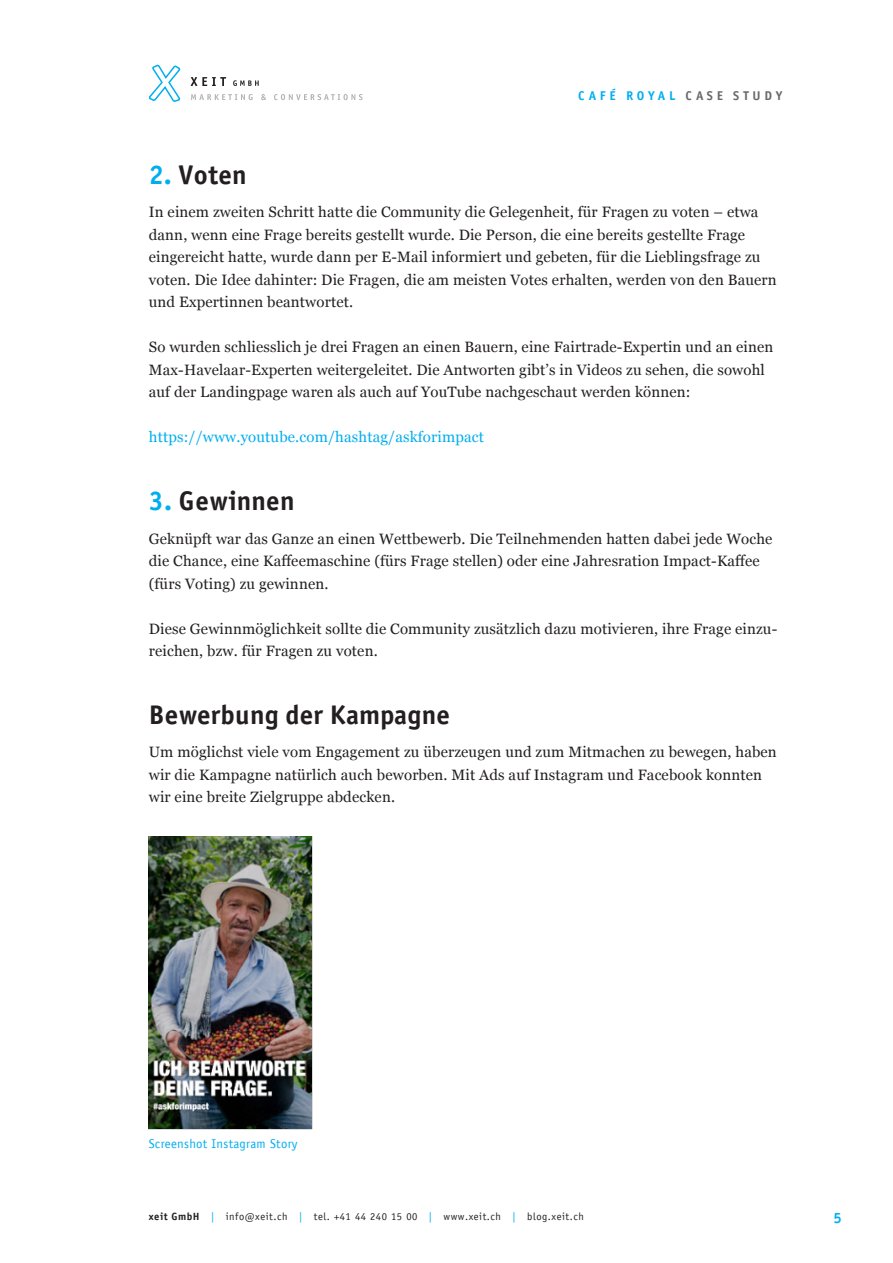
<style>
.page{position:relative;width:893px;height:1263px;background:#fff}
.page>*{position:absolute;margin:0;border:0;box-sizing:border-box;transform-origin:0 0}
.t1{font:27px "Officina Sans Bold ITC";letter-spacing:.01em;color:#231f20}
.t2{font:15px/22.5px "Georgia";letter-spacing:.01em;color:#231f20}
.t3{font:15px "Georgia";letter-spacing:.01em;color:#00aeef}
.t4{font:15px "Officina Sans Bold ITC";color:#00aeef}
.t5{font:12.75px "Officina Sans";letter-spacing:.02em;color:#00aeef}
.t6{font:12.75px "Officina Sans Bold ITC";letter-spacing:.29em;color:#00aeef}
.t7{font:10.5px "Officina Sans";letter-spacing:.05em;color:#231f20}
.s1{color:#676a6c}
.s2{color:#00aeef}
.s3{font-family:"Officina Sans Bold ITC"}
</style>
<div class="page">
<svg style="left:191px;top:77px;width:68px;height:9px"></svg>
<svg style="left:191px;top:94px;width:171px;height:6px"></svg>
<svg style="left:148px;top:64px;width:33px;height:38px"></svg>
<img style="left:149px;top:837px;width:163px;height:292px">
<p class="t6" style="left:578px;top:88px;width:206px">CAFÉ ROYAL <span class="s1">CASE STUDY</span></p>
<h1 class="t1" style="left:149px;top:158px;width:99px"><span class="s2">2.</span> Voten</h1>
<p class="t2" style="left:149px;top:200px;width:629px">In einem zweiten Schritt hatte die Community die Gelegenheit, für Fragen zu voten – etwa dann, wenn eine Frage bereits gestellt wurde. Die Person, die eine bereits gestellte Frage eingereicht hatte, wurde dann per E-Mail informiert und gebeten, für die Lieblingsfrage zu voten. Die Idee dahinter: Die Fragen, die am meisten Votes erhalten, werden von den Bauern und Expertinnen beantwortet.</p>
<p class="t2" style="left:149px;top:335px;width:626px">So wurden schliesslich je drei Fragen an einen Bauern, eine Fairtrade-Expertin und an einen<br>Max-Havelaar-Experten weitergeleitet. Die Antworten gibt’s in Videos zu sehen, die sowohl auf der Landingpage waren als auch auf YouTube nachgeschaut werden können:</p>
<p class="t3" style="left:149px;top:426px;width:337px">https://www.youtube.com/hashtag/askforimpact</p>
<h1 class="t1" style="left:149px;top:484px;width:147px"><span class="s2">3.</span> Gewinnen</h1>
<p class="t2" style="left:149px;top:527px;width:625px">Geknüpft war das Ganze an einen Wettbewerb. Die Teilnehmenden hatten dabei jede Woche die Chance, eine Kaffeemaschine (fürs Frage stellen) oder eine Jahresration Impact-Kaffee (fürs Voting) zu gewinnen.</p>
<p class="t2" style="left:149px;top:617px;width:630px">Diese Gewinnmöglichkeit sollte die Community zusätzlich dazu motivieren, ihre Frage einzu&shy;reichen, bzw. für Fragen zu voten.</p>
<h1 class="t1" style="left:149px;top:698px;width:303px">Bewerbung der Kampagne</h1>
<p class="t2" style="left:149px;top:740px;width:629px">Um möglichst viele vom Engagement zu überzeugen und zum Mitmachen zu bewegen, haben wir die Kampagne natürlich auch beworben. Mit Ads auf Instagram und Facebook konnten wir eine breite Zielgruppe abdecken.</p>
<p class="t5" style="left:149px;top:1136px;width:150px">Screenshot Instagram Story</p>
<p class="t7" style="left:149px;top:1210px;width:436px"><span class="s3">xeit GmbH</span> <span class="s2">|</span> info@xeit.ch <span class="s2">|</span> tel. +41 44 240 15 00 <span class="s2">|</span> www.xeit.ch <span class="s2">|</span> blog.xeit.ch</p>
<p class="t4" style="left:834px;top:1208px;width:10px">5</p>
</div>
